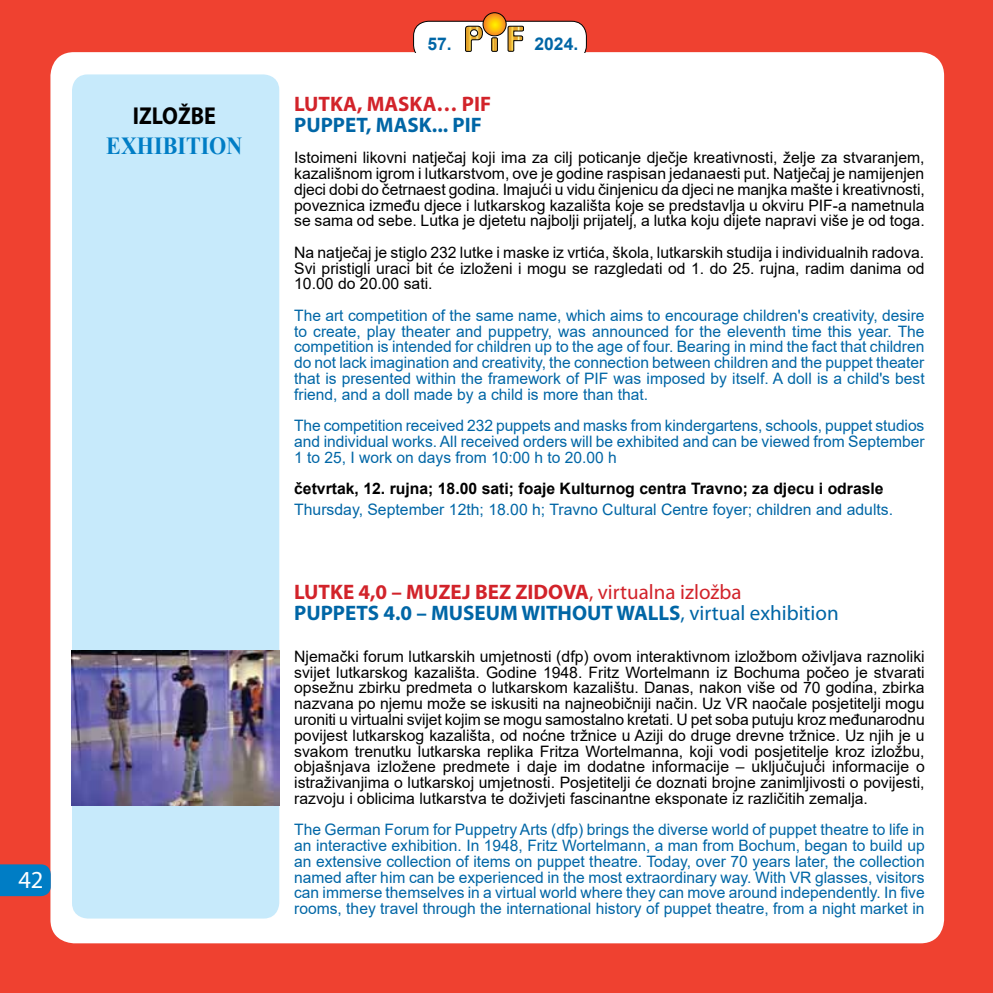
<style>
.page{position:relative;width:993px;height:993px;background:#fff}
.page>*{position:absolute;margin:0;border:0;box-sizing:border-box;transform-origin:0 0}
.t1{font:700 24.5px "Times New Roman";color:#007dc5;scale:.9 1}
.t2{font:700 24.5px "Myriad Pro";color:#000;scale:.9 1}
.t3{font:24.5px "Myriad Pro";color:#fff}
.t4{font:700 21px/21px "Myriad Pro";color:#0066a6}
.t5{font:700 21px "Myriad Pro";color:#d2232a}
.t6{font:700 17.5px "Arial";color:#0066a6}
.t7{font:15.75px/15.8px "Arial";color:#000;text-align:justify}
.t8{font:15.75px/15.8px "Arial";color:#0066a6;text-align:justify}
.t9{font:700 15.75px "Arial";color:#000}
.s1{color:#d2232a}
.s2{font-weight:400;color:#d2232a}
.s3{font-weight:400}
</style>
<div class="page">
<div style="left:0;top:0;width:992px;height:992px;background:#ef4130"></div>
<div style="left:50px;top:52px;width:893px;height:891px;background:#fff;border-radius:24px"></div>
<div style="left:0;top:864px;width:51px;height:31px;background:#007dc5"></div>
<div style="left:413px;top:21px;width:173px;height:39px;background:#fff;border-radius:15px"></div>
<div style="left:413px;top:21px;width:173px;height:39px;border:1px solid #000;border-radius:15px"></div>
<svg style="left:465px;top:26px;width:18px;height:26px"></svg>
<svg style="left:507px;top:26px;width:16px;height:26px"></svg>
<svg style="left:493px;top:40px;width:2px;height:9px"></svg>
<div style="left:491px;top:38px;width:6px;height:13px;border:1px solid #000"></div>
<svg style="left:483px;top:13px;width:23px;height:23px"></svg>
<div style="left:483px;top:13px;width:23px;height:23px;border:1px solid #000;border-radius:50%"></div>
<div style="left:399px;top:53px;width:192px;height:16px;background:#fff"></div>
<div style="left:72px;top:74px;width:207px;height:844px;background:#c7eafb;border-radius:16px"></div>
<img style="left:71px;top:650px;width:208px;height:155px">
<h1 class="t3" style="left:18px;top:864px;width:27px">42</h1>
<h1 class="t2" style="left:133px;top:100px;width:94px">IZLOŽBE</h1>
<h1 class="t1" style="left:106px;top:128px;width:153px">EXHIBITION</h1>
<p class="t6" style="left:427px;top:31px;width:26px">57.</p>
<p class="t6" style="left:534px;top:31px;width:45px">2024.</p>
<h2 class="t5" style="left:294px;top:90px;width:198px">LUTKA, MASKA… PIF</h2>
<h2 class="t4" style="left:294px;top:113px;width:189px">PUPPET, MASK... PIF</h2>
<p class="t7" style="left:294px;top:150px;width:632px">Istoimeni likovni natječaj koji ima za cilj poticanje dječje kreativnosti, želje za stvaranjem, kazališnom igrom i lutkarstvom, ove je godine raspisan jedanaesti put. Natječaj je namijenjen djeci dobi do četrnaest godina. Imajući u vidu činjenicu da djeci ne manjka mašte i kreativnosti, poveznica između djece i lutkarskog kazališta koje se predstavlja u okviru PIF-a nametnula se sama od sebe. Lutka je djetetu najbolji prijatelj, a lutka koju dijete napravi više je od toga.</p>
<p class="t7" style="left:294px;top:244px;width:632px">Na natječaj je stiglo 232 lutke i maske iz vrtića, škola, lutkarskih studija i individualnih radova.<br>Svi pristigli uraci bit će izloženi i mogu se razgledati od 1. do 25. rujna, radim danima od 10.00 do 20.00 sati.</p>
<p class="t8" style="left:294px;top:307px;width:632px">The art competition of the same name, which aims to encourage children's creativity, desire to create, play theater and puppetry, was announced for the eleventh time this year. The competition is intended for children up to the age of four. Bearing in mind the fact that children do not lack imagination and creativity, the connection between children and the puppet theater that is presented within the framework of PIF was imposed by itself. A doll is a child's best friend, and a doll made by a child is more than that.</p>
<p class="t8" style="left:294px;top:417px;width:631px">The competition received 232 puppets and masks from kindergartens, schools, puppet studios and individual works. All received orders will be exhibited and can be viewed from September 1 to 25, I work on days from 10:00 h to 20.00 h</p>
<p class="t9" style="left:294px;top:477px;width:591px">četvrtak, 12. rujna; 18.00 sati; foaje Kulturnog centra Travno; za djecu i odrasle</p>
<p class="t8" style="left:294px;top:501px;width:600px">Thursday, September 12th; 18.00 h; Travno Cultural Centre foyer; children and adults.</p>
<h2 class="t4" style="left:294px;top:581px;width:546px"><span class="s1">LUTKE 4,0 – MUZEJ BEZ ZIDOVA</span><span class="s2">, virtualna izložba<br></span>PUPPETS 4.0 – MUSEUM WITHOUT WALLS<span class="s3">, virtual exhibition</span></h2>
<p class="t7" style="left:294px;top:648px;width:632px">Njemački forum lutkarskih umjetnosti (dfp) ovom interaktivnom izložbom oživljava raznoliki svijet lutkarskog kazališta. Godine 1948. Fritz Wortelmann iz Bochuma počeo je stvarati opsežnu zbirku predmeta o lutkarskom kazalištu. Danas, nakon više od 70 godina, zbirka nazvana po njemu može se iskusiti na najneobičniji način. Uz VR naočale posjetitelji mogu uroniti u virtualni svijet kojim se mogu samostalno kretati. U pet soba putuju kroz međunarodnu povijest lutkarskog kazališta, od noćne tržnice u Aziji do druge drevne tržnice. Uz njih je u svakom trenutku lutkarska replika Fritza Wortelmanna, koji vodi posjetitelje kroz izložbu, objašnjava izložene predmete i daje im dodatne informacije – uključujući informacije o istraživanjima o lutkarskoj umjetnosti. Posjetitelji će doznati brojne zanimljivosti o povijesti, razvoju i oblicima lutkarstva te doživjeti fascinantne eksponate iz različitih zemalja.</p>
<p class="t8" style="left:294px;top:821px;width:632px">The German Forum for Puppetry Arts (dfp) brings the diverse world of puppet theatre to life in an interactive exhibition. In 1948, Fritz Wortelmann, a man from Bochum, began to build up an extensive collection of items on puppet theatre. Today, over 70 years later, the collection named after him can be experienced in the most extraordinary way. With VR glasses, visitors can immerse themselves in a virtual world where they can move around independently. In five rooms, they travel through the international history of puppet theatre, from a night market in</p>
</div>
